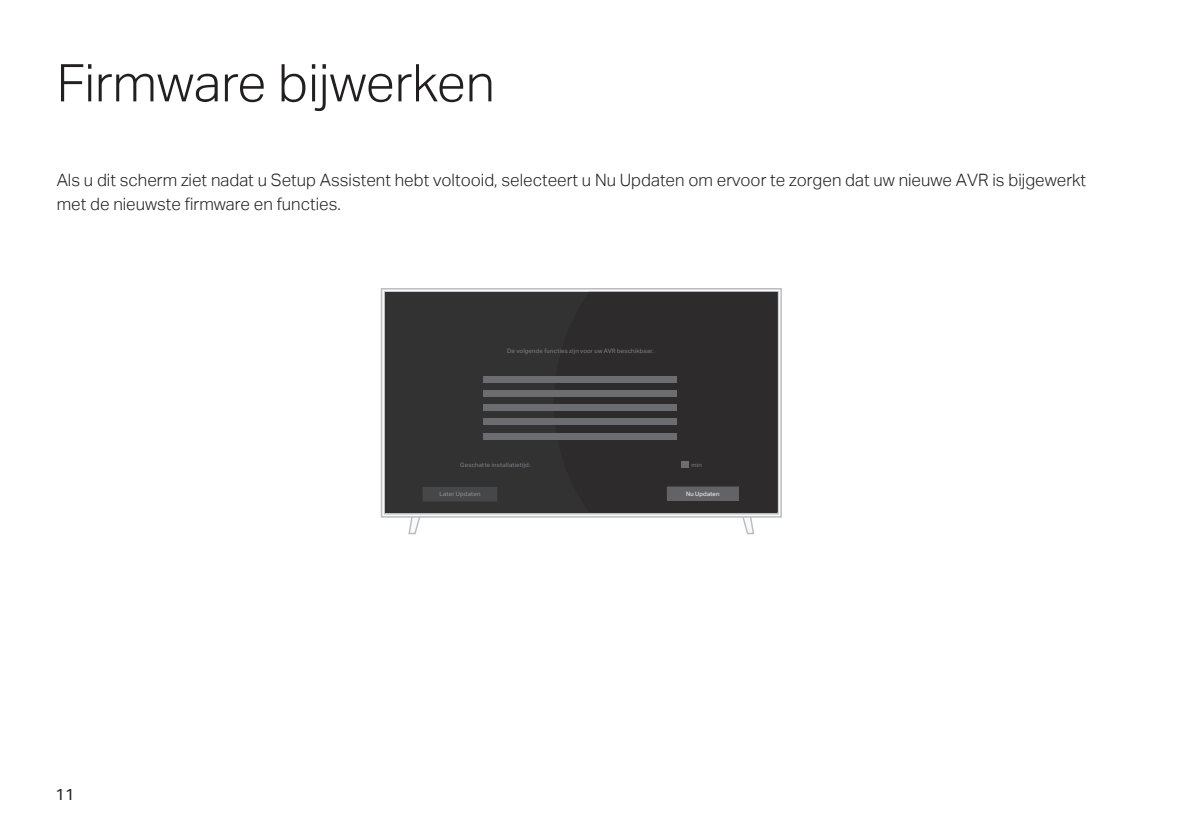
<style>
.page{position:relative;width:1191px;height:840px;background:#fff}
.page>*{position:absolute;margin:0;border:0;box-sizing:border-box;transform-origin:0 0}
.t1{font:300 52px "Aktiv Grotesk";color:#231f20}
.t2{font:300 17px/24px "Aktiv Grotesk";color:#231f20}
.t3{font:16px "Aktiv Grotesk";color:#231f20}
.t4{font:6px "Aktiv Grotesk";letter-spacing:.03em;color:#808285}
.t5{font:6px "Aktiv Grotesk";letter-spacing:.03em;color:#939598}
.t6{font:6px "Aktiv Grotesk";letter-spacing:.035em;color:#fff}
</style>
<div class="page">
<svg style="left:407px;top:517px;width:15px;height:18px"></svg>
<svg style="left:741px;top:517px;width:14px;height:18px"></svg>
<div style="left:381px;top:288px;width:401px;height:229px;border:2px solid #bcbdc0"></div>
<div style="left:385px;top:292px;width:392px;height:220px;background:#333233"></div>
<svg style="left:554px;top:292px;width:224px;height:220px"></svg>
<div style="left:423px;top:487px;width:74px;height:13px;background:#464748"></div>
<div style="left:423px;top:487px;width:74px;height:14px;border:1px solid #464748"></div>
<div style="left:667px;top:486px;width:71px;height:13px;background:#636366"></div>
<div style="left:667px;top:486px;width:71px;height:14px;border:1px solid #636366"></div>
<div style="left:483px;top:376px;width:194px;height:6px;background:#6c6d70"></div>
<div style="left:483px;top:390px;width:194px;height:6px;background:#6c6d70"></div>
<div style="left:483px;top:404px;width:194px;height:7px;background:#6c6d70"></div>
<div style="left:483px;top:418px;width:194px;height:7px;background:#6c6d70"></div>
<div style="left:483px;top:433px;width:194px;height:6px;background:#6c6d70"></div>
<div style="left:680px;top:460px;width:8px;height:7px;background:#6c6d70"></div>
<h1 class="t1" style="left:57px;top:53px;width:439px">Firmware bijwerken</h1>
<p class="t2" style="left:57px;top:168px;width:1030px">Als u dit scherm ziet nadat u Setup Assistent hebt voltooid, selecteert u Nu Updaten om ervoor te zorgen dat uw nieuwe AVR is bijgewerkt met de nieuwste firmware en functies.</p>
<p class="t4" style="left:507px;top:347px;width:148px">De volgende functies zijn voor uw AVR beschikbaar.</p>
<p class="t3" style="left:56px;top:785px;width:20px">11</p>
<p class="t4" style="left:460px;top:461px;width:72px">Geschatte installatietijd:</p>
<p class="t4" style="left:691px;top:461px;width:12px">min</p>
<p class="t5" style="left:439px;top:490px;width:42px">Later Updaten</p>
<p class="t6" style="left:686px;top:490px;width:35px">Nu Updaten</p>
</div>
